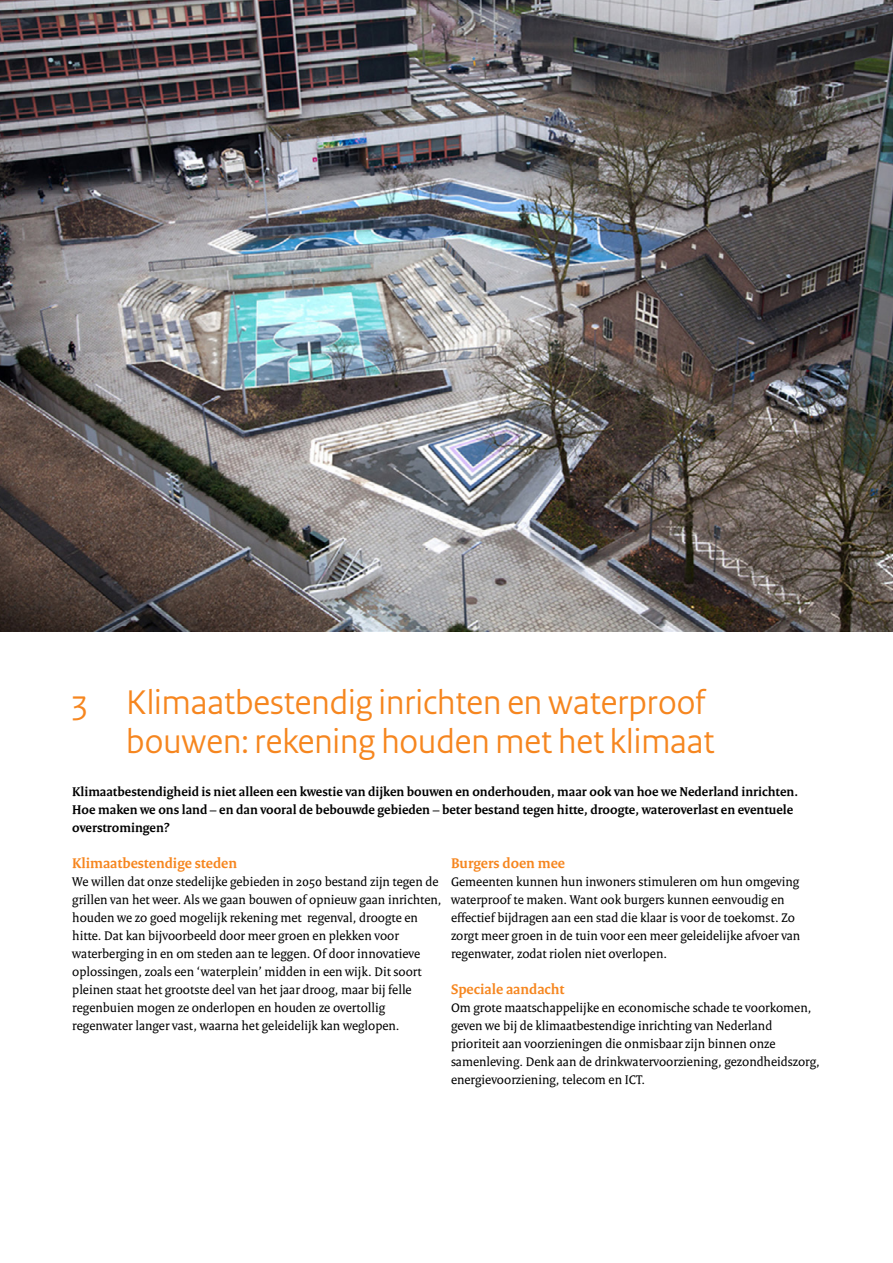
<style>
.page{position:relative;width:893px;height:1263px;background:#fff}
.page>*{position:absolute;margin:0;border:0;box-sizing:border-box;transform-origin:0 0}
.t1{font:36px/39.6px "Rijksoverheid Sans Heading";color:#f6861f;text-align:right}
.t2{font:700 15px "Rijksoverheid Serif";color:#f6861f}
.t3{font:13.5px/18px "Rijksoverheid Serif";color:#000}
.t4{font:700 13.5px/18px "Rijksoverheid Serif";color:#000}
</style>
<div class="page">
<img style="left:0;top:0;width:893px;height:631px">
<h1 class="t1" style="left:72px;top:683px;width:644px">3 Klimaatbestendig inrichten en waterproof bouwen: rekening houden met het klimaat</h1>
<p class="t4" style="left:72px;top:782px;width:727px">Klimaatbestendigheid is niet alleen een kwestie van dijken bouwen en onderhouden, maar ook van hoe we Nederland inrichten.<br>Hoe maken we ons land – en dan vooral de bebouwde gebieden – beter bestand tegen hitte, droogte, wateroverlast en eventuele overstromingen?</p>
<p class="t2" style="left:72px;top:854px;width:166px">Klimaatbestendige steden</p>
<p class="t3" style="left:72px;top:872px;width:371px">We willen dat onze stedelijke gebieden in 2050 bestand zijn tegen de grillen van het weer. Als we gaan bouwen of opnieuw gaan inrichten, houden we zo goed mogelijk rekening met regenval, droogte en hitte. Dat kan bijvoorbeeld door meer groen en plekken voor waterberging in en om steden aan te leggen. Of door innovatieve oplossingen, zoals een ‘waterplein’ midden in een wijk. Dit soort pleinen staat het grootste deel van het jaar droog, maar bij felle regenbuien mogen ze onderlopen en houden ze overtollig regenwater langer vast, waarna het geleidelijk kan weglopen.</p>
<p class="t2" style="left:451px;top:854px;width:116px">Burgers doen mee</p>
<p class="t3" style="left:451px;top:872px;width:351px">Gemeenten kunnen hun inwoners stimuleren om hun omgeving waterproof te maken. Want ook burgers kunnen eenvoudig en effectief bijdragen aan een stad die klaar is voor de toekomst. Zo zorgt meer groen in de tuin voor een meer geleidelijke afvoer van regenwater, zodat riolen niet overlopen.</p>
<p class="t2" style="left:451px;top:980px;width:115px">Speciale aandacht</p>
<p class="t3" style="left:451px;top:998px;width:370px">Om grote maatschappelijke en economische schade te voorkomen, geven we bij de klimaatbestendige inrichting van Nederland prioriteit aan voorzieningen die onmisbaar zijn binnen onze samenleving. Denk aan de drinkwatervoorziening, gezondheidszorg, energievoorziening, telecom en ICT.</p>
</div>
